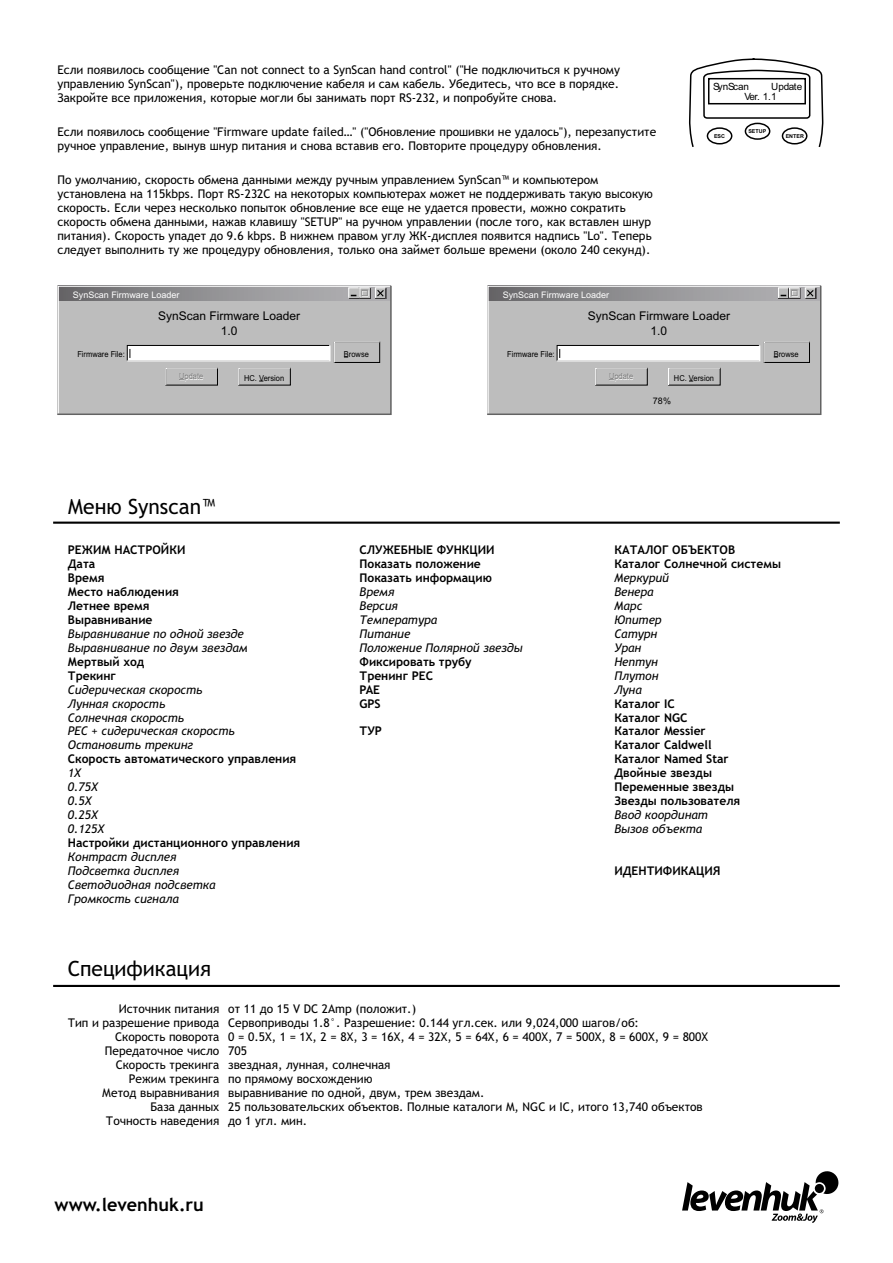
<style>
.page{position:relative;width:893px;height:1263px;background:#fff}
.page>*{position:absolute;margin:0;border:0;box-sizing:border-box;transform-origin:0 0}
.t1{font:21px "Trebuchet MS";color:#000}
.t2{font:700 18px "Trebuchet MS";color:#000}
.t3{font:12px/14px "Trebuchet MS";color:#000}
.t4{font:700 12px/14px "Trebuchet MS";color:#000}
.t5{font:italic 12px/14px "Trebuchet MS";color:#000}
.t6{font:12px/15px "Arial";color:#000;text-align:center}
.t7{font:9.9px/10.1px "Arial";letter-spacing:-.03em;color:#000}
.t8{font:9px "Arial";color:#fff}
.t9{font:9px "Arial";color:#000}
.t10{font:8.25px "Arial";color:#000;scale:.91 1}
.t11{font:8.25px "Arial";color:#787878;scale:.91 1}
.t12{font:700 5.4px "Arial";color:#000}
</style>
<div class="page">
<svg style="left:689px;top:58px;width:135px;height:89px"></svg>
<svg style="left:702px;top:69px;width:109px;height:453px"></svg>
<div style="left:708px;top:78px;width:98px;height:26px;border:2px solid #000"></div>
<div style="left:745px;top:123px;width:25px;height:17px;border:2px solid #000;border-radius:50%"></div>
<div style="left:782px;top:127px;width:25px;height:17px;border:2px solid #000;border-radius:50%"></div>
<div style="left:707px;top:127px;width:25px;height:17px;border:2px solid #000;border-radius:50%"></div>
<svg style="left:57px;top:285px;width:335px;height:130px;background:#bababa"></svg>
<hr style="left:53px;top:522px;width:787px;height:2px;background:#000">
<svg style="left:487px;top:284px;width:335px;height:132px;background:#bbbabb"></svg>
<hr style="left:53px;top:985px;width:787px;height:2px;background:#000">
<svg style="left:682px;top:1171px;width:157px;height:52px"></svg>
<p class="t3" style="left:57px;top:64px;width:564px;text-align:justify">Если появилось сообщение "Can not connect to a SynScan hand control" ("Не подключиться к ручному управлению SynScan"), проверьте подключение кабеля и сам кабель. Убедитесь, что все в порядке.<br>Закройте все приложения, которые могли бы занимать порт RS-232, и попробуйте снова.</p>
<p class="t3" style="left:57px;top:126px;width:600px">Если появилось сообщение "Firmware update failed…" ("Обновление прошивки не удалось"), перезапустите ручное управление, вынув шнур питания и снова вставив его. Повторите процедуру обновления.</p>
<p class="t3" style="left:57px;top:174px;width:597px">По умолчанию, скорость обмена данными между ручным управлением SynScan™ и компьютером установлена на 115kbps. Порт RS-232C на некоторых компьютерах может не поддерживать такую высокую скорость. Если через несколько попыток обновление все еще не удается провести, можно сократить скорость обмена данными, нажав клавишу "SETUP" на ручном управлении (после того, как вставлен шнур питания). Скорость упадет до 9.6 kbps. В нижнем правом углу ЖК-дисплея появится надпись "Lo". Теперь следует выполнить ту же процедуру обновления, только она займет больше времени (около 240 секунд).</p>
<p class="t8" style="left:503px;top:291px;width:108px">SynScan Firmware Loader</p>
<p class="t6" style="left:588px;top:309px;width:144px">SynScan Firmware Loader<br>1.0</p>
<p class="t10" style="left:507px;top:350px;width:54px">Firmware File:</p>
<p class="t10" style="left:774px;top:351px;width:29px">Browse</p>
<p class="t11" style="left:609px;top:373px;width:28px">Update</p>
<p class="t10" style="left:674px;top:375px;width:45px">HC. Version</p>
<p class="t9" style="left:653px;top:398px;width:20px">78%</p>
<p class="t7" style="left:744px;top:83px;width:34px;text-indent:-31px">SynScan<br>Ver. 1.1</p>
<p class="t7" style="left:771px;top:83px;width:33px">Update</p>
<p class="t12" style="left:748px;top:129px;width:19px">SETUP</p>
<p class="t12" style="left:714px;top:134px;width:13px">ESC</p>
<p class="t12" style="left:786px;top:134px;width:20px">ENTER</p>
<p class="t8" style="left:73px;top:291px;width:108px">SynScan Firmware Loader</p>
<p class="t6" style="left:158px;top:309px;width:144px">SynScan Firmware Loader<br>1.0</p>
<p class="t10" style="left:77px;top:350px;width:54px">Firmware File:</p>
<p class="t10" style="left:344px;top:351px;width:29px">Browse</p>
<p class="t11" style="left:179px;top:373px;width:28px">Update</p>
<p class="t10" style="left:244px;top:375px;width:45px">HC. Version</p>
<h1 class="t1" style="left:68px;top:498px;width:148px">Меню Synscan™</h1>
<p class="t4" style="left:68px;top:544px;width:119px">РЕЖИМ НАСТРОЙКИ<br>Дата<br>Время<br>Место наблюдения<br>Летнее время<br>Выравнивание</p>
<p class="t5" style="left:68px;top:628px;width:181px">Выравнивание по одной звезде<br>Выравнивание по двум звездам</p>
<p class="t4" style="left:68px;top:656px;width:78px">Мертвый ход<br>Трекинг</p>
<p class="t5" style="left:68px;top:683px;width:168px">Сидерическая скорость<br>Лунная скорость<br>Солнечная скорость<br>PEC + сидерическая скорость<br>Остановить трекинг</p>
<p class="t4" style="left:68px;top:753px;width:230px">Скорость автоматического управления</p>
<p class="t5" style="left:68px;top:767px;width:38px">1Х<br>0.75Х<br>0.5Х<br>0.25Х<br>0.125Х</p>
<p class="t4" style="left:68px;top:837px;width:234px">Настройки дистанционного управления</p>
<p class="t5" style="left:68px;top:851px;width:149px">Контраст дисплея<br>Подсветка дисплея<br>Светодиодная подсветка<br>Громкость сигнала</p>
<h1 class="t1" style="left:68px;top:961px;width:145px">Спецификация</h1>
<p class="t4" style="left:360px;top:544px;width:137px">СЛУЖЕБНЫЕ ФУНКЦИИ<br>Показать положение<br>Показать информацию</p>
<p class="t5" style="left:360px;top:586px;width:165px">Время<br>Версия<br>Температура<br>Питание<br>Положение Полярной звезды</p>
<p class="t4" style="left:360px;top:656px;width:114px">Фиксировать трубу<br>Тренинг PEC<br>PAE<br>GPS</p>
<p class="t4" style="left:360px;top:725px;width:24px">ТУР</p>
<p class="t4" style="left:614px;top:544px;width:168px">КАТАЛОГ ОБЪЕКТОВ<br>Каталог Солнечной системы</p>
<p class="t5" style="left:614px;top:572px;width:56px">Меркурий<br>Венера<br>Марс<br>Юпитер<br>Сатурн<br>Уран<br>Нептун<br>Плутон<br>Луна</p>
<p class="t4" style="left:614px;top:697px;width:127px">Каталог IC<br>Каталог NGC<br>Каталог Messier<br>Каталог Caldwell<br>Каталог Named Star<br>Двойные звезды<br>Переменные звезды<br>Звезды пользователя</p>
<p class="t5" style="left:614px;top:809px;width:95px">Ввод координат<br>Вызов объекта</p>
<p class="t4" style="left:614px;top:865px;width:108px">ИДЕНТИФИКАЦИЯ</p>
<p class="t3" style="left:68px;top:1003px;width:153px;text-align:right">Источник питания<br>Тип и разрешение привода<br>Скорость поворота<br>Передаточное число<br>Скорость трекинга<br>Режим трекинга<br>Метод выравнивания<br>База данных<br>Точность наведения</p>
<p class="t3" style="left:228px;top:1003px;width:481px">от 11 до 15 V DC 2Amp (положит.)<br>Сервоприводы 1.8°. Разрешение: 0.144 угл.сек. или 9,024,000 шагов/об:<br>0 = 0.5X, 1 = 1X, 2 = 8X, 3 = 16X, 4 = 32X, 5 = 64X, 6 = 400X, 7 = 500X, 8 = 600X, 9 = 800X 705<br>звездная, лунная, солнечная<br>по прямому восхождению<br>выравнивание по одной, двум, трем звездам.<br>25 пользовательских объектов. Полные каталоги M, NGC и IC, итого 13,740 объектов до 1 угл. мин.</p>
<h2 class="t2" style="left:55px;top:1197px;width:151px">www.levenhuk.ru</h2>
</div>
